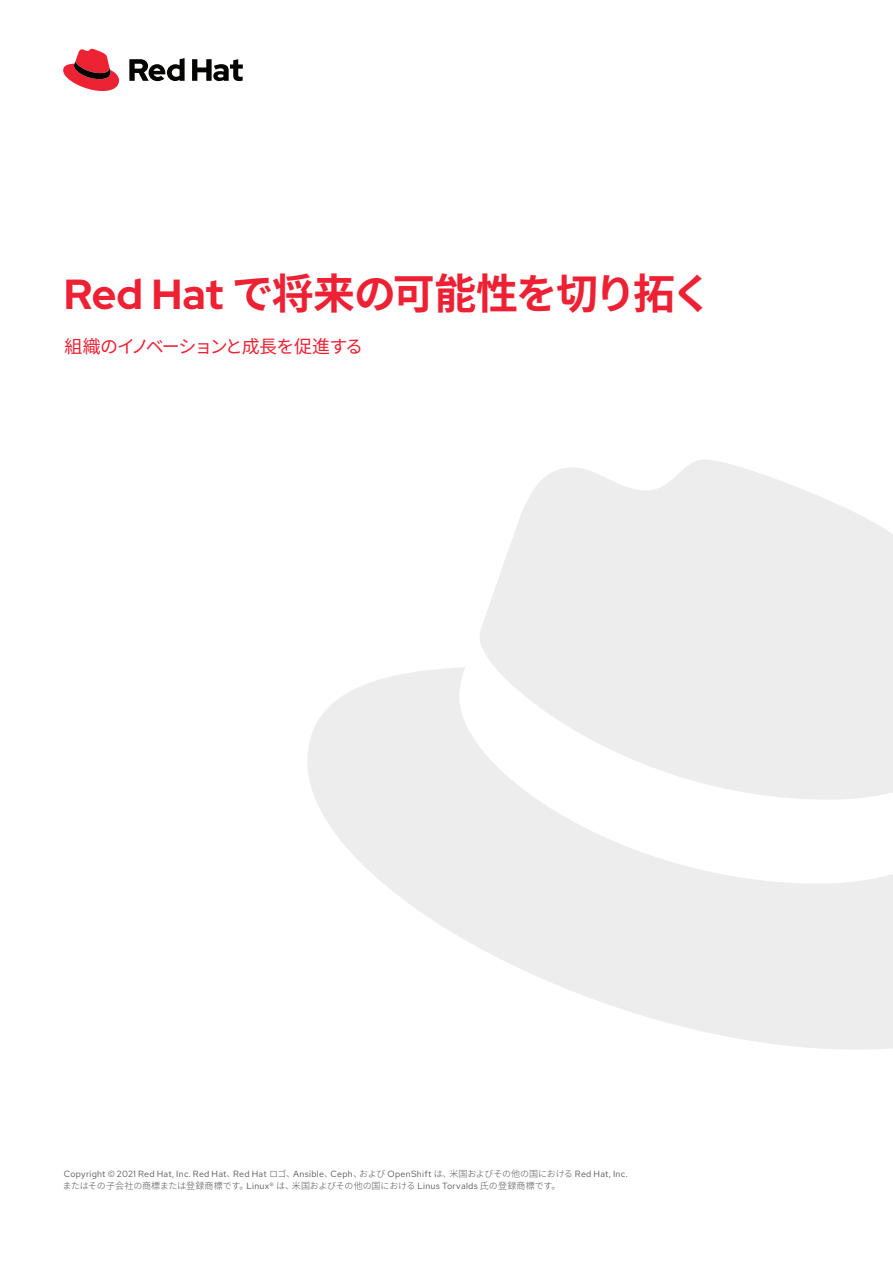
<style>
.page{position:relative;width:893px;height:1263px;background:#fff}
.page>*{position:absolute;margin:0;border:0;box-sizing:border-box;transform-origin:0 0}
.Header_-_Title{font:700 42px "Noto Sans CJ Kjp";letter-spacing:-.045em;color:#ed2133}
.Header_-_Subtitle__o{font:18px "Noto Sans CJ Kjp";letter-spacing:-.075em;color:#ed2133}
.Footer_-_Boilerplate{font:9px/11.2px "Red Hat Text";letter-spacing:.03em;color:#57585a}
.s1{font-family:"Red Hat Display"}
.s2{font-family:"Noto Sans CJ Kjp";font-weight:300}
</style>
<div class="page">
<svg style="left:307px;top:460px;width:586px;height:590px;fill:#ededee"></svg>
<svg style="left:63px;top:49px;width:56px;height:42px"></svg>
<svg style="left:129px;top:58px;width:114px;height:23px"></svg>
<p class="Header_-_Title" style="left:64px;top:269px;width:651px"><span class="s1">Red Hat</span> で将来の可能性を切り拓く</p>
<p class="Header_-_Subtitle__o" style="left:65px;top:336px;width:300px">組織のイノベーションと成長を促進する</p>
<p class="Footer_-_Boilerplate" style="left:63px;top:1168px;width:567px">Copyright © 2021 Red Hat, Inc. Red Hat<span class="s2">、</span>Red Hat <span class="s2">ロゴ、</span>Ansible<span class="s2">、</span>Ceph<span class="s2">、および</span> OpenShift <span class="s2">は、米国およびその他の国における</span> Red Hat, Inc.<span class="s2">またはその子会社の商標または登録商標です。</span>Linux® <span class="s2">は、米国およびその他の国における</span> Linus Torvalds <span class="s2">氏の登録商標です。</span></p>
</div>
